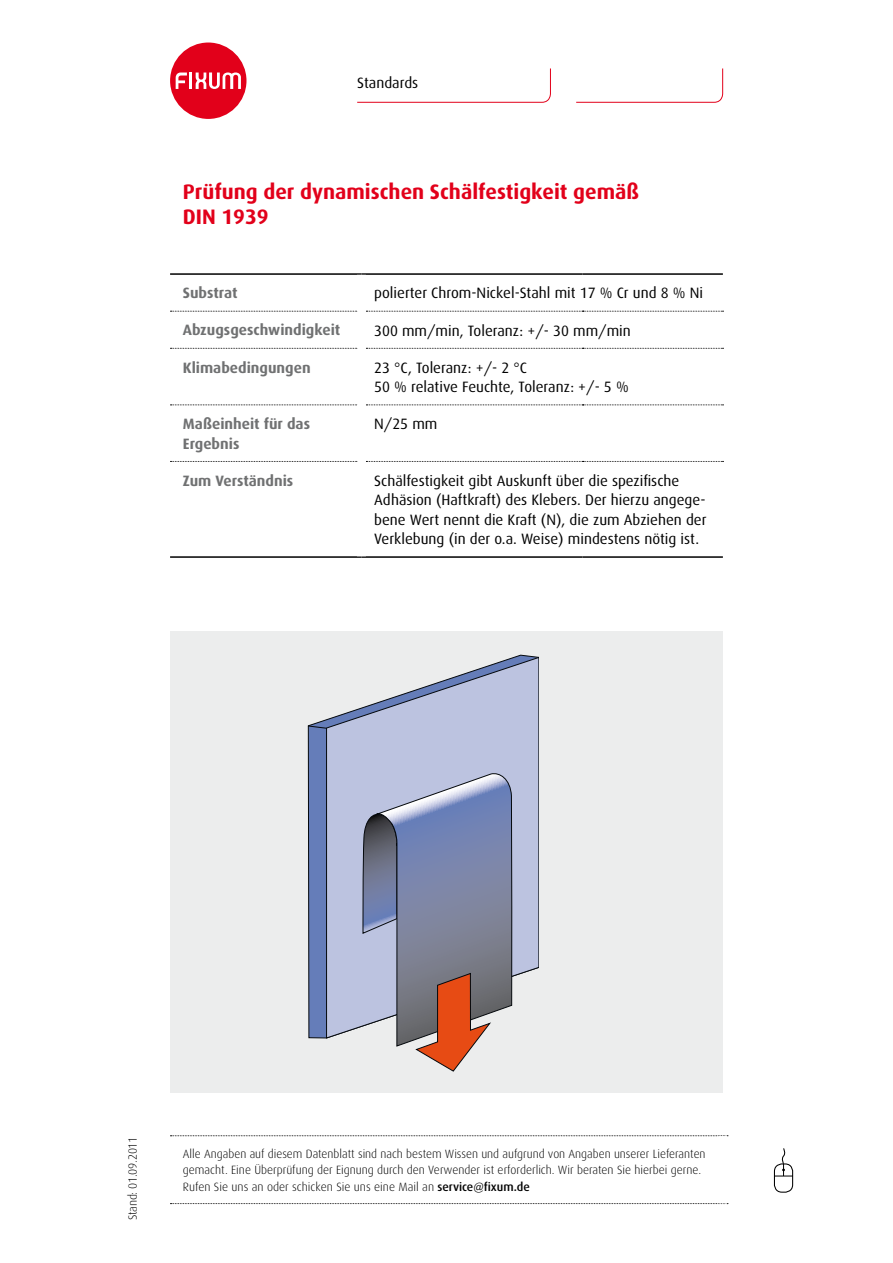
<style>
.page{position:relative;width:893px;height:1263px;background:#fff}
.page>*{position:absolute;margin:0;border:0;box-sizing:border-box;transform-origin:0 0}
.t1{font:700 21px/25.2px "Dax";color:#e2001a}
.t2{font:15px/19.5px "Dax";color:#000}
.t3{font:700 15px/19.5px "Dax";color:#707172}
.t4{font:300 12px/16.5px "Dax";color:#000}
.t5{font:300 12px "Dax";letter-spacing:-.02em;color:#000}
.s1{font-weight:500}
</style>
<div class="page">
<div style="left:170px;top:43px;width:76px;height:76px;background:#e2001a;border-radius:50%"></div>
<svg style="left:176px;top:72px;width:65px;height:17px"></svg>
<svg style="left:170px;top:1135px;width:558px;height:1px"></svg>
<svg style="left:170px;top:1203px;width:558px;height:1px"></svg>
<svg style="left:357px;top:68px;width:194px;height:35px"></svg>
<svg style="left:576px;top:68px;width:147px;height:35px"></svg>
<div style="left:774px;top:1163px;width:19px;height:30px;border:1px solid #000;border-radius:7px"></div>
<svg style="left:774px;top:1148px;width:19px;height:29px"></svg>
<div style="left:170px;top:631px;width:553px;height:462px;background:#eceded"></div>
<svg style="left:308px;top:654px;width:223px;height:385px"></svg>
<svg style="left:307px;top:725px;width:19px;height:4px"></svg>
<svg style="left:326px;top:656px;width:213px;height:383px"></svg>
<svg style="left:362px;top:772px;width:150px;height:300px;background:#9592a4"></svg>
<hr style="left:170px;top:273px;width:191px;height:2px;background:#000">
<hr style="left:361px;top:273px;width:222px;height:2px;background:#000">
<hr style="left:583px;top:273px;width:140px;height:2px;background:#000">
<svg style="left:170px;top:311px;width:187px;height:1px"></svg>
<svg style="left:366px;top:311px;width:357px;height:1px"></svg>
<svg style="left:170px;top:348px;width:187px;height:1px"></svg>
<svg style="left:366px;top:348px;width:357px;height:1px"></svg>
<svg style="left:170px;top:404px;width:187px;height:1px"></svg>
<svg style="left:366px;top:404px;width:357px;height:1px"></svg>
<svg style="left:170px;top:461px;width:187px;height:1px"></svg>
<svg style="left:366px;top:461px;width:357px;height:1px"></svg>
<hr style="left:170px;top:556px;width:191px;height:2px;background:#000">
<hr style="left:361px;top:556px;width:222px;height:2px;background:#000">
<hr style="left:583px;top:556px;width:140px;height:2px;background:#000">
<p class="t2" style="left:357px;top:73px;width:63px">Standards</p>
<h1 class="t1" style="left:183px;top:179px;width:458px">Prüfung der dynamischen Schälfestigkeit gemäß<br>DIN 1939</h1>
<p class="t3" style="left:183px;top:283px;width:56px">Substrat</p>
<p class="t2" style="left:374px;top:284px;width:330px">polierter Chrom-Nickel-Stahl mit 17 % Cr und 8 % Ni</p>
<p class="t3" style="left:183px;top:321px;width:159px">Abzugsgeschwindigkeit</p>
<p class="t2" style="left:374px;top:321px;width:258px">300 mm/min, Toleranz: +/- 30 mm/min</p>
<p class="t3" style="left:183px;top:358px;width:129px">Klimabedingungen</p>
<p class="t2" style="left:374px;top:358px;width:256px">23 °C, Toleranz: +/- 2 °C<br>50 % relative Feuchte, Toleranz: +/- 5 %</p>
<p class="t3" style="left:183px;top:414px;width:129px">Maßeinheit für das<br>Ergebnis</p>
<p class="t2" style="left:374px;top:414px;width:65px">N/25 mm</p>
<p class="t3" style="left:183px;top:471px;width:112px">Zum Verständnis</p>
<p class="t2" style="left:374px;top:471px;width:334px">Schälfestigkeit gibt Auskunft über die spezifische Adhäsion (Haftkraft) des Klebers. Der hierzu angege&shy;bene Wert nennt die Kraft (N), die zum Abziehen der Verklebung (in der o.a. Weise) mindestens nötig ist.</p>
<p class="t5" style="left:126px;top:1220px;width:85px;rotate:-90deg">Stand: 01.09.2011</p>
<p class="t4" style="left:183px;top:1145px;width:524px">Alle Angaben auf diesem Datenblatt sind nach bestem Wissen und aufgrund von Angaben unserer Lieferanten gemacht. Eine Überprüfung der Eignung durch den Verwender ist erforderlich. Wir beraten Sie hierbei gerne.<br>Rufen Sie uns an oder schicken Sie uns eine Mail an <span class="s1">service@fixum.de</span></p>
</div>
